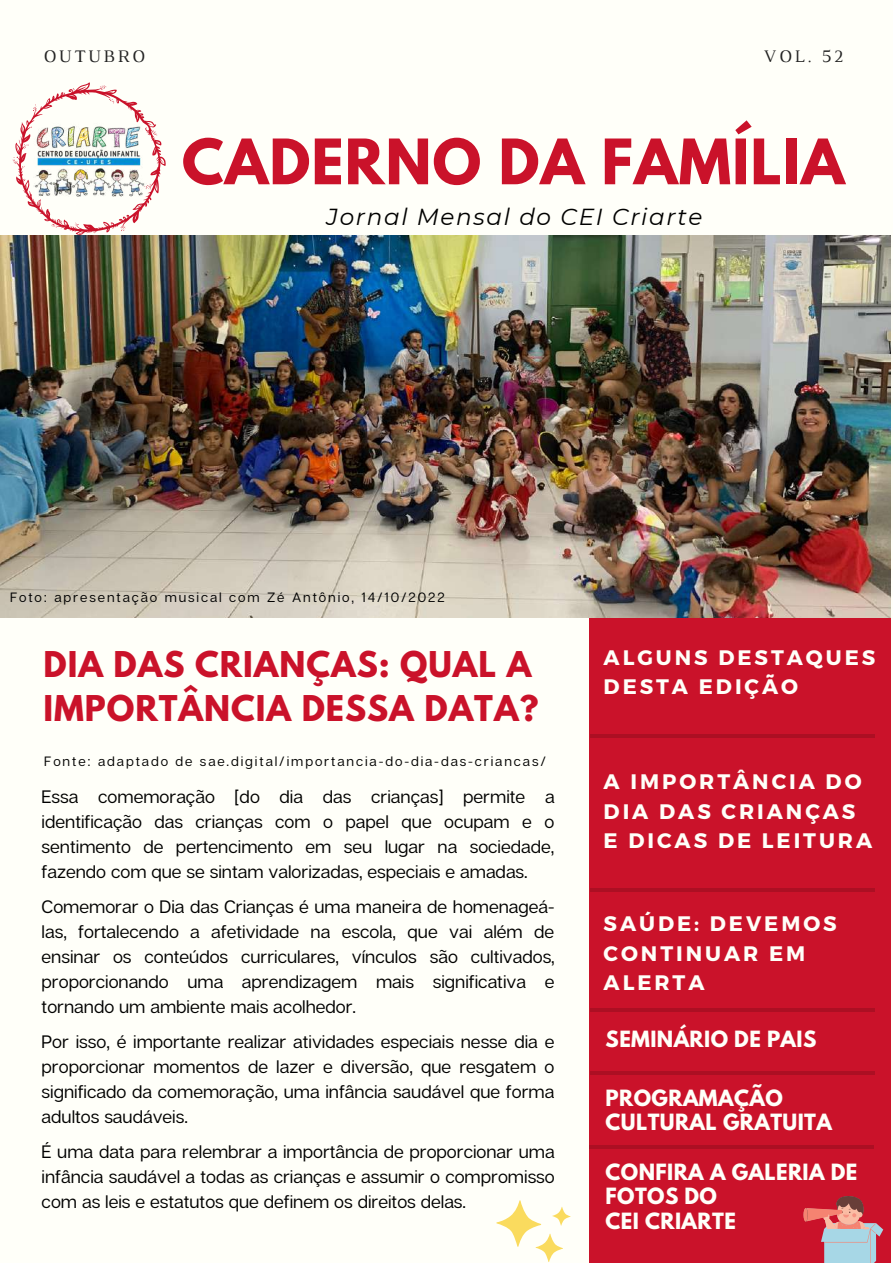
<style>
.page{position:relative;width:893px;height:1264px;background:#fff}
.page>*{position:absolute;margin:0;border:0;box-sizing:border-box;transform-origin:0 0}
.t1{font:700 55.5px "League Spartan";letter-spacing:.02em;color:#ca122a}
.t2{font:700 31.5px/43.8px "League Spartan";letter-spacing:.03em;color:#ca122a}
.t3{font:italic 23.1px "Montserrat";letter-spacing:.07em;color:#000}
.t4{font:700 21px/29.2px "Montserrat";letter-spacing:.14em;color:#fffff9}
.t5{font:700 19.8px/24.8px "League Spartan";letter-spacing:.02em;color:#fffff9}
.t6{font:18px/25px "Articulat CF";color:#000;text-align:justify}
.t7{font:18px "Luthier";letter-spacing:.14em;color:#222}
.t8{font:13.5px "Articulat CF";letter-spacing:.14em;color:#000}
</style>
<div class="page">
<div style="left:0;top:0;width:892px;height:1262px;background:#fffff9"></div>
<div style="left:589px;top:605px;width:301px;height:657px;background:#ca122a"></div>
<hr style="left:590px;top:888px;width:285px;height:3px;background:#000">
<hr style="left:590px;top:1008px;width:285px;height:3px;background:#000">
<hr style="left:590px;top:1071px;width:285px;height:3px;background:#000">
<hr style="left:590px;top:734px;width:285px;height:3px;background:#000">
<img style="left:0;top:235px;width:890px;height:382px">
<img style="left:13px;top:82px;width:153px;height:153px">
<svg style="left:496px;top:1200px;width:74px;height:61px"></svg>
<hr style="left:589px;top:1145px;width:284px;height:3px;background:#000">
<svg style="left:803px;top:1196px;width:80px;height:66px"></svg>
<p class="t7" style="left:44px;top:50px;width:103px">OUTUBRO</p>
<p class="t7" style="left:763px;top:50px;width:81px">VOL. 52</p>
<h1 class="t1" style="left:182px;top:134px;width:664px">CADERNO DA FAMÍLIA</h1>
<p class="t3" style="left:326px;top:202px;width:377px">Jornal Mensal do CEI Criarte</p>
<p class="t8" style="left:10px;top:589px;width:436px">Foto: apresentação musical com Zé Antônio, 14/10/2022</p>
<h2 class="t2" style="left:44px;top:646px;width:496px">DIA DAS CRIANÇAS: QUAL A<br>IMPORTÂNCIA DESSA DATA?</h2>
<p class="t4" style="left:603px;top:641px;width:273px">ALGUNS DESTAQUES<br>DESTA EDIÇÃO</p>
<p class="t8" style="left:44px;top:752px;width:503px">Fonte: adaptado de sae.digital/importancia-do-dia-das-criancas/</p>
<p class="t6" style="left:42px;top:784px;width:514px">Essa comemoração [do dia das crianças] permite a identificação das crianças com o papel que ocupam e o sentimento de pertencimento em seu lugar na sociedade, fazendo com que se sintam valorizadas, especiais e amadas.</p>
<p class="t6" style="left:42px;top:893px;width:514px">Comemorar o Dia das Crianças é uma maneira de homenageá&shy;las, fortalecendo a afetividade na escola, que vai além de ensinar os conteúdos curriculares, vínculos são cultivados, proporcionando uma aprendizagem mais significativa e tornando um ambiente mais acolhedor.</p>
<p class="t6" style="left:42px;top:1028px;width:514px">Por isso, é importante realizar atividades especiais nesse dia e proporcionar momentos de lazer e diversão, que resgatem o significado da comemoração, uma infância saudável que forma adultos saudáveis.</p>
<p class="t6" style="left:42px;top:1138px;width:514px">É uma data para relembrar a importância de proporcionar uma infância saudável a todas as crianças e assumir o compromisso com as leis e estatutos que definem os direitos delas.</p>
<p class="t4" style="left:603px;top:766px;width:270px">A IMPORTÂNCIA DO<br>DIA DAS CRIANÇAS<br>E DICAS DE LEITURA</p>
<p class="t4" style="left:603px;top:908px;width:234px">SAÚDE: DEVEMOS<br>CONTINUAR EM<br>ALERTA</p>
<p class="t5" style="left:605px;top:1029px;width:212px">SEMINÁRIO DE PAIS</p>
<p class="t5" style="left:605px;top:1087px;width:228px">PROGRAMAÇÃO<br>CULTURAL GRATUITA</p>
<p class="t5" style="left:605px;top:1161px;width:253px">CONFIRA A GALERIA DE<br>FOTOS DO<br>CEI CRIARTE</p>
</div>
